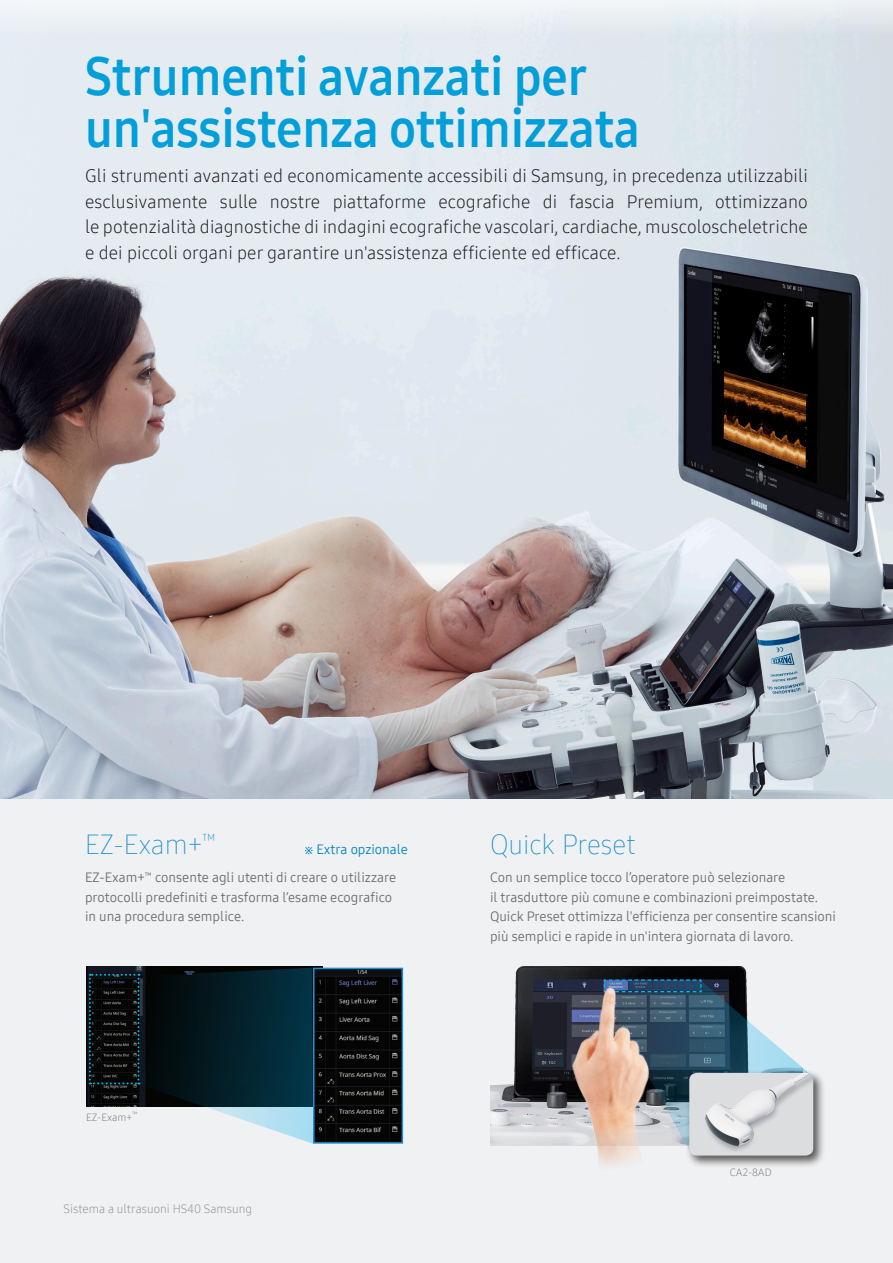
<style>
.page{position:relative;width:893px;height:1263px;background:#fff}
.page>*{position:absolute;margin:0;border:0;box-sizing:border-box;transform-origin:0 0}
.t1{font:52.5px/52.5px "Samsung One 700";color:#009fda;scale:.94 1}
.t2{font:27px "Samsung One 200";color:#1d90d0}
.t3{font:18px/25.5px "Samsung One 300";letter-spacing:.005em;color:#231f20;text-align:justify}
.t4{font:13.5px/19.5px "Samsung One 400";color:#6c6d70}
.t5{font:13.5px "Samsung One 400";color:#0084c8}
.t6{font:12px "Samsung One 300";color:#939598}
.t7{font:10.5px "Samsung One 300";color:#808285}
.t8{font:6.15px "Samsung One 300";color:#808285}
</style>
<div class="page">
<img style="left:0;top:0;width:893px;height:800px">
<div style="left:0;top:800px;width:893px;height:463px;background:#f0f1f2"></div>
<svg style="left:89px;top:968px;width:224px;height:176px"></svg>
<img style="left:316px;top:971px;width:84px;height:170px">
<div style="left:313px;top:968px;width:90px;height:176px;border:2px solid #1d90d0"></div>
<img style="left:490px;top:966px;width:257px;height:180px">
<svg style="left:603px;top:979px;width:201px;height:167px"></svg>
<div style="left:685px;top:1069px;width:141px;height:99px;background:#231f20;opacity:.75"></div>
<img style="left:689px;top:1073px;width:124px;height:82px">
<img style="left:560px;top:982px;width:111px;height:184px">
<p class="t1" style="left:85px;top:49px;width:592px">Strumenti avanzati per un'assistenza ottimizzata</p>
<p class="t3" style="left:85px;top:163px;width:724px">Gli strumenti avanzati ed economicamente accessibili di Samsung, in precedenza utilizzabili esclusivamente sulle nostre piattaforme ecografiche di fascia Premium, ottimizzano le potenzialità diagnostiche di indagini ecografiche vascolari, cardiache, muscoloscheletriche e dei piccoli organi per garantire un'assistenza efficiente ed efficace.</p>
<p class="t2" style="left:85px;top:827px;width:132px">EZ-Exam+<sup>™</sup></p>
<p class="t5" style="left:304px;top:841px;width:105px">※ Extra opzionale</p>
<p class="t4" style="left:85px;top:868px;width:313px">EZ-Exam+<sup>™</sup> consente agli utenti di creare o utilizzare protocolli predefiniti e trasforma l’esame ecografico in una procedura semplice.</p>
<p class="t8" style="left:132px;top:1109px;width:7px">™</p>
<p class="t7" style="left:86px;top:1110px;width:48px">EZ-Exam+</p>
<p class="t6" style="left:64px;top:1200px;width:190px">Sistema a ultrasuoni HS40 Samsung</p>
<p class="t2" style="left:490px;top:827px;width:147px">Quick Preset</p>
<p class="t4" style="left:490px;top:868px;width:347px">Con un semplice tocco l’operatore può selezionare<br>il trasduttore più comune e combinazioni preimpostate.<br>Quick Preset ottimizza l'efficienza per consentire scansioni più semplici e rapide in un'intera giornata di lavoro.</p>
<p class="t7" style="left:730px;top:1165px;width:43px">CA2-8AD</p>
</div>
